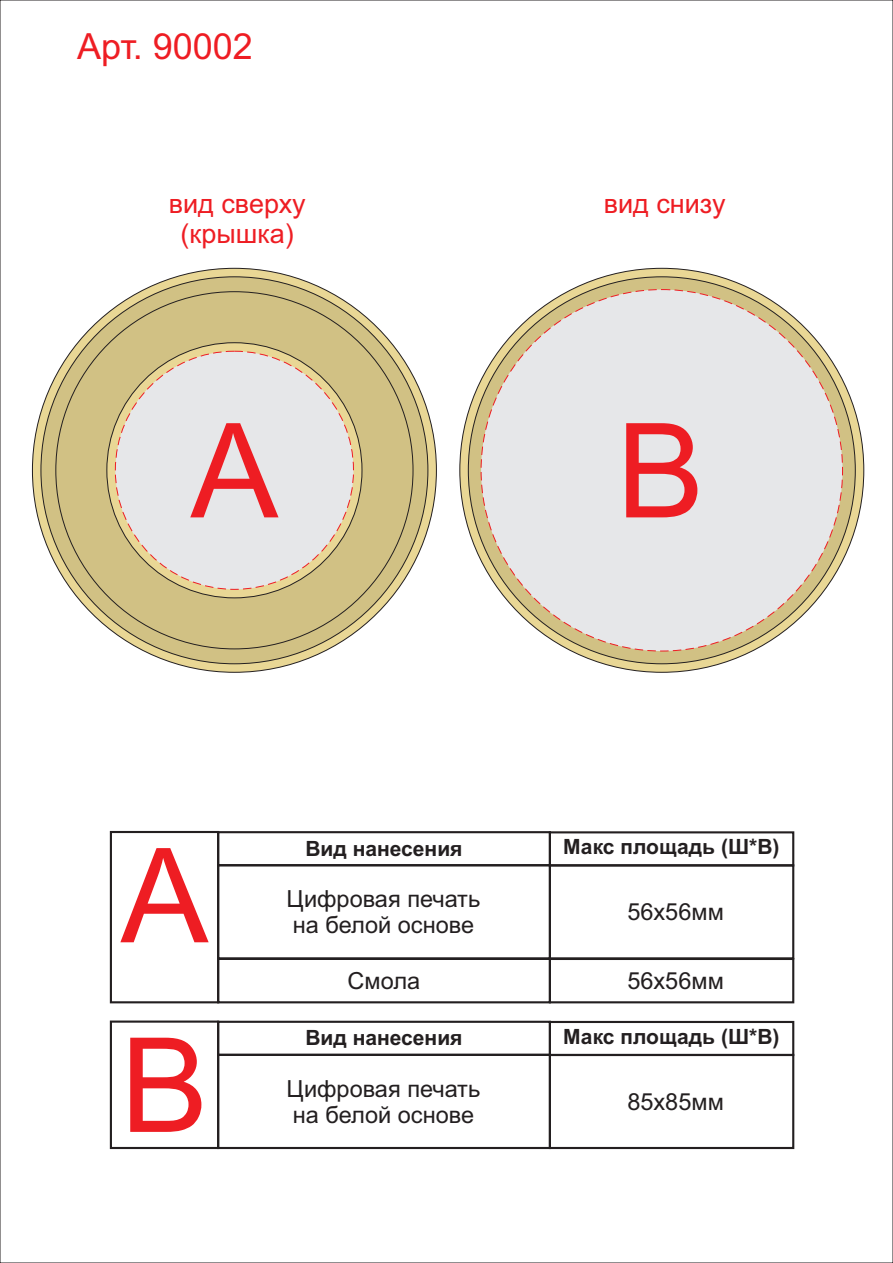
<style>
.page{position:relative;width:893px;height:1263px;background:#fff}
.page>*{position:absolute;margin:0;border:0;box-sizing:border-box;transform-origin:0 0}
.t1{font:131.55px/189.6px "Arial";color:#ee1d23}
.t2{font:36px "Arial";color:#ee1d23}
.t3{font:27px/30.2px "Arial";color:#ee1d23;text-align:center}
.t4{font:23.55px/26.2px "Arial";color:#231f20}
.t5{font:700 21px "Arial";color:#231f20}
</style>
<div class="page">
<svg style="left:32px;top:268px;width:405px;height:405px;background:#cdbd85"></svg>
<svg style="left:459px;top:268px;width:405px;height:405px;background:#d2c289"></svg>
<div style="left:41px;top:276px;width:387px;height:388px;background:#d1c184;border:1px solid #231f20;border-radius:50%"></div>
<div style="left:468px;top:276px;width:388px;height:388px;background:#d1c184;border:1px solid #231f20;border-radius:50%"></div>
<svg style="left:106px;top:342px;width:256px;height:256px;background:#d5c288"></svg>
<div style="left:115px;top:351px;width:239px;height:239px;background:#e6e7e9;border:1px dashed #ee1d23;border-radius:50%"></div>
<div style="left:481px;top:289px;width:362px;height:362px;background:#e6e7e9;border:1px dashed #ee1d23;border-radius:50%"></div>
<div style="left:217px;top:831px;width:334px;height:35px;border:2px solid #231f20"></div>
<div style="left:217px;top:1021px;width:334px;height:35px;border:2px solid #231f20"></div>
<div style="left:217px;top:864px;width:334px;height:95px;border:2px solid #231f20"></div>
<div style="left:217px;top:958px;width:334px;height:45px;border:2px solid #231f20"></div>
<div style="left:217px;top:1054px;width:334px;height:95px;border:2px solid #231f20"></div>
<div style="left:549px;top:831px;width:245px;height:35px;border:2px solid #231f20"></div>
<div style="left:549px;top:1021px;width:245px;height:35px;border:2px solid #231f20"></div>
<div style="left:549px;top:864px;width:245px;height:95px;border:2px solid #231f20"></div>
<div style="left:549px;top:958px;width:245px;height:45px;border:2px solid #231f20"></div>
<div style="left:549px;top:1054px;width:245px;height:95px;border:2px solid #231f20"></div>
<div style="left:110px;top:831px;width:109px;height:172px;border:2px solid #231f20"></div>
<div style="left:110px;top:1020px;width:109px;height:129px;border:2px solid #231f20"></div>
<h2 class="t2" style="left:77px;top:33px;width:177px">Арт. 90002</h2>
<p class="t3" style="left:169px;top:191px;width:138px">вид сверху (крышка)</p>
<p class="t3" style="left:604px;top:191px;width:123px">вид снизу</p>
<h1 class="t1" style="left:191px;top:388px;width:89px">А</h1>
<h1 class="t1" style="left:617px;top:388px;width:89px">В</h1>
<h1 class="t1" style="left:121px;top:813px;width:89px">А<br>В</h1>
<p class="t5" style="left:305px;top:840px;width:159px">Вид нанесения</p>
<p class="t4" style="left:287px;top:888px;width:195px">Цифровая печать на белой основе</p>
<p class="t4" style="left:348px;top:970px;width:74px">Смола</p>
<p class="t5" style="left:305px;top:1030px;width:159px">Вид нанесения</p>
<p class="t4" style="left:287px;top:1077px;width:195px">Цифровая печать на белой основе</p>
<p class="t5" style="left:563px;top:839px;width:218px">Макс площадь (Ш*В)</p>
<p class="t4" style="left:627px;top:901px;width:98px">56х56мм</p>
<p class="t4" style="left:627px;top:970px;width:98px">56х56мм</p>
<p class="t5" style="left:563px;top:1029px;width:218px">Макс площадь (Ш*В)</p>
<p class="t4" style="left:627px;top:1090px;width:98px">85х85мм</p>
</div>
